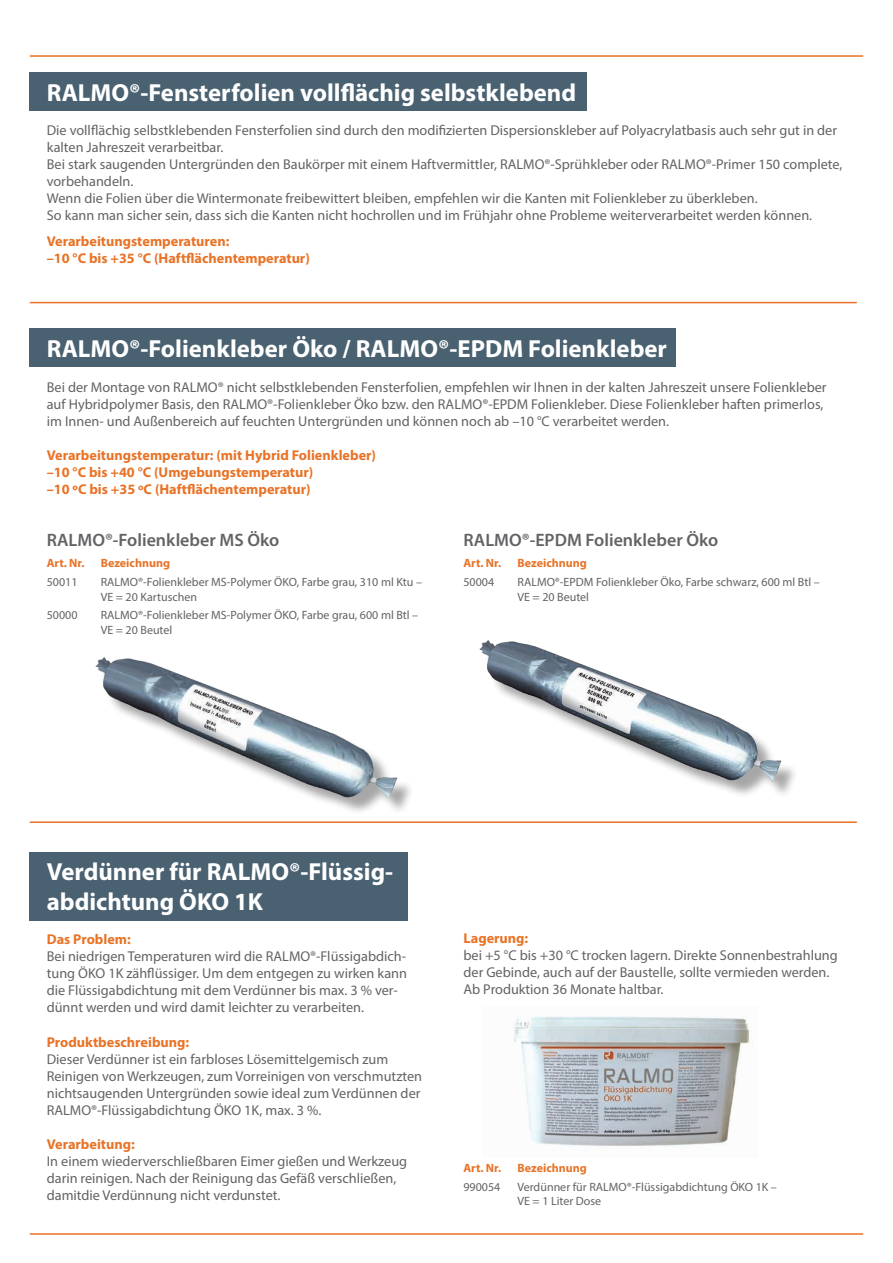
<style>
.page{position:relative;width:893px;height:1263px;background:#fff}
.page>*{position:absolute;margin:0;border:0;box-sizing:border-box;transform-origin:0 0}
.t1{font:700 24.75px/29.7px "Myriad Pro";color:#fff}
.t2{font:600 18px "Myriad Pro";color:#636366}
.t3{font:14.25px/17.1px "Myriad Pro";color:#636366}
.t4{font:700 14.25px/17.1px "Myriad Pro";color:#e87327}
.t5{font:12px/14.4px "Myriad Pro";color:#636366}
.t6{font:700 12px "Myriad Pro";color:#e87327}
</style>
<div class="page">
<hr style="left:30px;top:302px;width:827px;height:1px;background:#e87327">
<hr style="left:30px;top:55px;width:833px;height:2px;background:#e87327">
<hr style="left:30px;top:1233px;width:833px;height:2px;background:#e87327">
<div style="left:30px;top:329px;width:646px;height:38px;background:#496171"></div>
<div style="left:30px;top:72px;width:557px;height:39px;background:#496171"></div>
<div style="left:30px;top:851px;width:378px;height:69px;background:#496171"></div>
<hr style="left:30px;top:821px;width:827px;height:2px;background:#e87327">
<img style="left:95px;top:657px;width:316px;height:155px">
<img style="left:479px;top:640px;width:316px;height:155px">
<img style="left:514px;top:1016px;width:239px;height:131px">
<h1 class="t1" style="left:47px;top:77px;width:531px">RALMO®-Fensterfolien vollflächig selbstklebend</h1>
<p class="t3" style="left:47px;top:121px;width:797px">Die vollflächig selbstklebenden Fensterfolien sind durch den modifizierten Dispersionskleber auf Polyacrylatbasis auch sehr gut in der kalten Jahreszeit verarbeitbar.<br>Bei stark saugenden Untergründen den Baukörper mit einem Haftvermittler, RALMO®-Sprühkleber oder RALMO®-Primer 150 complete, vorbehandeln.<br>Wenn die Folien über die Wintermonate freibewittert bleiben, empfehlen wir die Kanten mit Folienkleber zu überkleben.<br>So kann man sicher sein, dass sich die Kanten nicht hochrollen und im Frühjahr ohne Probleme weiterverarbeitet werden können.</p>
<p class="t4" style="left:47px;top:232px;width:265px">Verarbeitungstemperaturen:<br>–10 °C bis +35 °C (Haftflächentemperatur)</p>
<h1 class="t1" style="left:47px;top:333px;width:622px">RALMO®-Folienkleber Öko / RALMO®-EPDM Folienkleber</h1>
<p class="t3" style="left:47px;top:378px;width:781px">Bei der Montage von RALMO® nicht selbstklebenden Fensterfolien, empfehlen wir Ihnen in der kalten Jahreszeit unsere Folienkleber auf Hybridpolymer Basis, den RALMO®-Folienkleber Öko bzw. den RALMO®-EPDM Folienkleber. Diese Folienkleber haften primerlos, im Innen- und Außenbereich auf feuchten Untergründen und können noch ab –10 °C verarbeitet werden.</p>
<p class="t4" style="left:47px;top:446px;width:331px">Verarbeitungstemperatur: (mit Hybrid Folienkleber) –10 °C bis +40 °C (Umgebungstemperatur)<br>–10 ºC bis +35 ºC (Haftflächentemperatur)</p>
<p class="t2" style="left:47px;top:529px;width:234px">RALMO®-Folienkleber MS Öko</p>
<p class="t2" style="left:463px;top:529px;width:256px">RALMO®-EPDM Folienkleber Öko</p>
<p class="t6" style="left:47px;top:556px;width:39px">Art. Nr.</p>
<p class="t6" style="left:101px;top:556px;width:71px">Bezeichnung</p>
<p class="t5" style="left:47px;top:575px;width:32px">50011</p>
<p class="t5" style="left:101px;top:575px;width:323px">RALMO®-Folienkleber MS-Polymer ÖKO, Farbe grau, 310 ml Ktu –<br>VE = 20 Kartuschen</p>
<p class="t5" style="left:47px;top:608px;width:32px">50000</p>
<p class="t5" style="left:101px;top:608px;width:319px">RALMO®-Folienkleber MS-Polymer ÖKO, Farbe grau, 600 ml Btl –<br>VE = 20 Beutel</p>
<p class="t6" style="left:463px;top:556px;width:39px">Art. Nr.</p>
<p class="t6" style="left:517px;top:556px;width:71px">Bezeichnung</p>
<p class="t5" style="left:463px;top:575px;width:32px">50004</p>
<p class="t5" style="left:517px;top:575px;width:304px">RALMO®-EPDM Folienkleber Öko, Farbe schwarz, 600 ml Btl –<br>VE = 20 Beutel</p>
<h1 class="t1" style="left:47px;top:856px;width:348px">Verdünner für RALMO®-Flüssig&shy;abdichtung ÖKO 1K</h1>
<p class="t4" style="left:47px;top:930px;width:86px">Das Problem:</p>
<p class="t3" style="left:47px;top:947px;width:362px">Bei niedrigen Temperaturen wird die RALMO®-Flüssigabdich&shy;tung ÖKO 1K zähflüssiger. Um dem entgegen zu wirken kann die Flüssigabdichtung mit dem Verdünner bis max. 3 % ver&shy;dünnt werden und wird damit leichter zu verarbeiten.</p>
<p class="t4" style="left:47px;top:1033px;width:144px">Produktbeschreibung:</p>
<p class="t3" style="left:47px;top:1050px;width:377px">Dieser Verdünner ist ein farbloses Lösemittelgemisch zum Reinigen von Werkzeugen, zum Vorreinigen von verschmutzten nichtsaugenden Untergründen sowie ideal zum Verdünnen der RALMO®-Flüssigabdichtung ÖKO 1K, max. 3 %.</p>
<p class="t4" style="left:47px;top:1135px;width:90px">Verarbeitung:</p>
<p class="t3" style="left:47px;top:1153px;width:362px">In einem wiederverschließbaren Eimer gießen und Werkzeug darin reinigen. Nach der Reinigung das Gefäß verschließen, damitdie Verdünnung nicht verdunstet.</p>
<p class="t4" style="left:463px;top:929px;width:66px">Lagerung:</p>
<p class="t3" style="left:463px;top:946px;width:376px">bei +5 °C bis +30 °C trocken lagern. Direkte Sonnenbestrahlung der Gebinde, auch auf der Baustelle, sollte vermieden werden.<br>Ab Produktion 36 Monate haltbar.</p>
<p class="t6" style="left:463px;top:1160px;width:39px">Art. Nr.</p>
<p class="t6" style="left:517px;top:1160px;width:71px">Bezeichnung</p>
<p class="t5" style="left:463px;top:1179px;width:38px">990054</p>
<p class="t5" style="left:517px;top:1179px;width:261px">Verdünner für RALMO®-Flüssigabdichtung ÖKO 1K –<br>VE = 1 Liter Dose</p>
</div>
